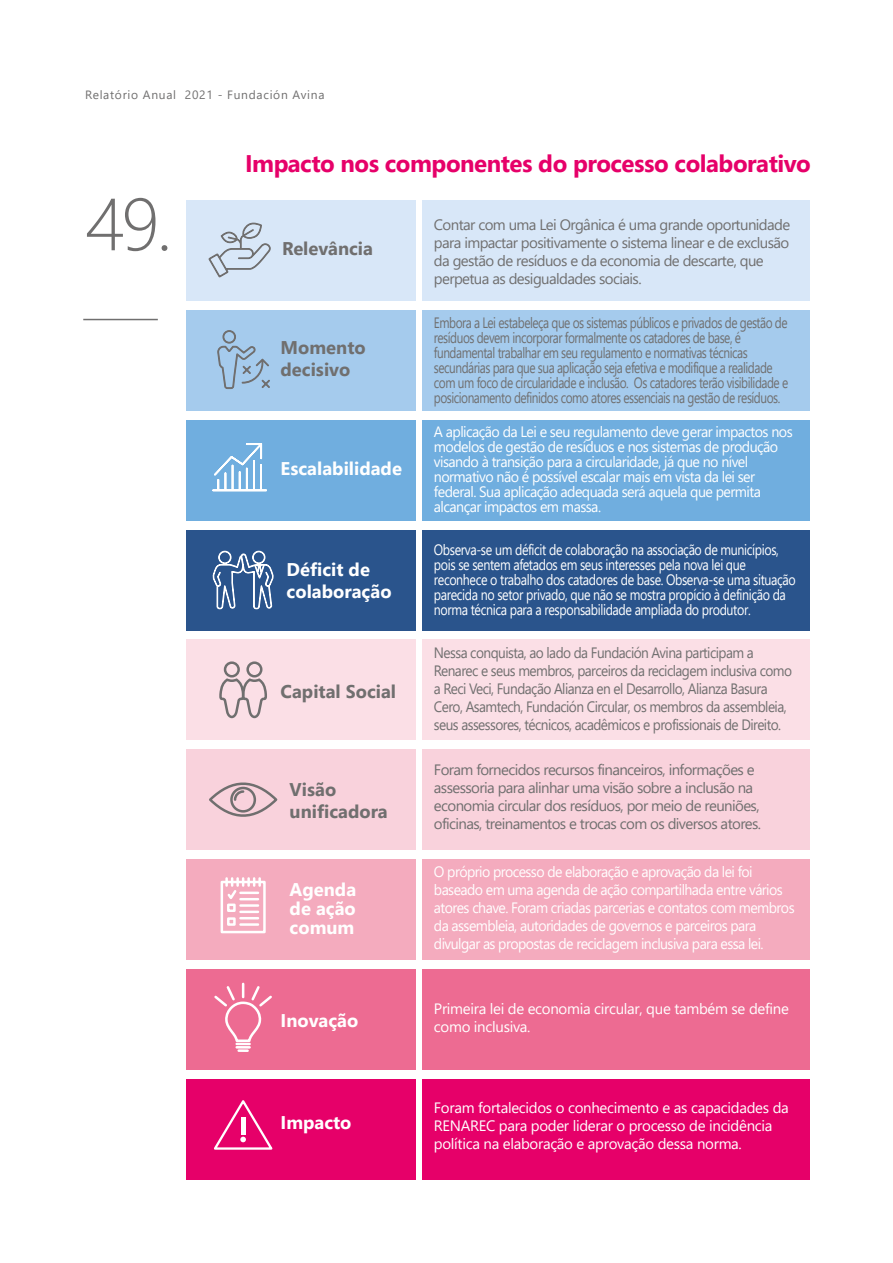
<style>
.page{position:relative;width:893px;height:1263px;background:#fff}
.page>*{position:absolute;margin:0;border:0;box-sizing:border-box;transform-origin:0 0}
.t1{font:300 73.65px "Segoe UI";color:#706f6f}
.t2{font:700 24px "Segoe UI";letter-spacing:-.02em;color:#e60069}
.t3{font:700 18.45px/19px "Segoe UI";color:#fff;text-align:justify}
.t4{font:700 18.45px/22px "Segoe UI";color:#706f6f}
.t5{font:15px/18px "Segoe UI";letter-spacing:-.04em;color:#706f6f}
.t6{font:15px/15px "Segoe UI";letter-spacing:-.04em;color:#706f6f;scale:.79 1}
.t7{font:15px/15px "Segoe UI";letter-spacing:-.04em;color:#fff;scale:.83 1}
.t8{font:15px/18px "Segoe UI";letter-spacing:-.04em;color:#706f6f;scale:.91 1}
.t9{font:15px/15px "Segoe UI";letter-spacing:-.04em;color:#fff;scale:.95 1}
.t10{font:15px/18px "Segoe UI";letter-spacing:-.04em;color:#fff;scale:.94 1}
.t11{font:15px/18px "Segoe UI";letter-spacing:-.02em;color:#fff}
.t12{font:12px "Segoe UI";letter-spacing:.06em;color:#706f6f}
</style>
<div class="page">
<hr style="left:83px;top:319px;width:75px;height:1px;background:#706f6f">
<div style="left:187px;top:200px;width:229px;height:101px;background:#d8e7f8"></div>
<div style="left:422px;top:200px;width:388px;height:101px;background:#d8e7f8"></div>
<div style="left:187px;top:310px;width:229px;height:100px;background:#a5cbed"></div>
<div style="left:422px;top:310px;width:388px;height:100px;background:#a5cbed"></div>
<div style="left:187px;top:420px;width:229px;height:100px;background:#70aedf"></div>
<div style="left:422px;top:420px;width:388px;height:100px;background:#70aedf"></div>
<div style="left:187px;top:530px;width:229px;height:100px;background:#2a548c"></div>
<div style="left:187px;top:640px;width:229px;height:100px;background:#fbdfe6"></div>
<div style="left:422px;top:530px;width:388px;height:100px;background:#2a548c"></div>
<div style="left:187px;top:749px;width:229px;height:101px;background:#f9d2dc"></div>
<div style="left:422px;top:749px;width:388px;height:101px;background:#f9d2dc"></div>
<div style="left:187px;top:859px;width:229px;height:101px;background:#f4abbe"></div>
<div style="left:422px;top:859px;width:388px;height:101px;background:#f4abbe"></div>
<div style="left:187px;top:969px;width:229px;height:100px;background:#ed6b92"></div>
<div style="left:422px;top:969px;width:388px;height:100px;background:#ed6b92"></div>
<div style="left:187px;top:1079px;width:229px;height:100px;background:#e60069"></div>
<div style="left:422px;top:1079px;width:388px;height:100px;background:#e60069"></div>
<div style="left:422px;top:640px;width:388px;height:100px;background:#fbdfe6"></div>
<svg style="left:208px;top:222px;width:63px;height:56px"></svg>
<svg style="left:217px;top:330px;width:53px;height:59px"></svg>
<svg style="left:212px;top:443px;width:55px;height:49px"></svg>
<svg style="left:213px;top:551px;width:60px;height:58px"></svg>
<div style="left:224px;top:661px;width:16px;height:16px;border:3px solid #706f6f;border-radius:50%"></div>
<div style="left:246px;top:661px;width:16px;height:16px;border:3px solid #706f6f;border-radius:50%"></div>
<svg style="left:219px;top:672px;width:48px;height:47px"></svg>
<svg style="left:209px;top:782px;width:69px;height:35px"></svg>
<div style="left:221px;top:881px;width:45px;height:52px;border:3px solid #fff"></div>
<div style="left:227px;top:903px;width:9px;height:9px;border:3px solid #fff"></div>
<div style="left:227px;top:917px;width:9px;height:9px;border:3px solid #fff"></div>
<svg style="left:225px;top:878px;width:36px;height:23px"></svg>
<hr style="left:240px;top:904px;width:18px;height:3px;background:#fff">
<svg style="left:240px;top:911px;width:18px;height:8px"></svg>
<hr style="left:240px;top:923px;width:18px;height:3px;background:#fff">
<svg style="left:214px;top:984px;width:58px;height:68px"></svg>
<svg style="left:214px;top:1100px;width:59px;height:50px"></svg>
<p class="t12" style="left:85px;top:84px;width:241px">Relatório Anual 2021 - Fundación Avina</p>
<h1 class="t1" style="left:85px;top:155px;width:89px">49.</h1>
<h2 class="t2" style="left:245px;top:146px;width:567px">Impacto nos componentes do processo colaborativo</h2>
<p class="t4" style="left:282px;top:237px;width:92px">Relevância</p>
<p class="t4" style="left:281px;top:336px;width:87px">Momento decisivo</p>
<p class="t3" style="left:281px;top:459px;width:123px">Escalabilidade</p>
<p class="t3" style="left:287px;top:557px;width:106px;line-height:22px">Déficit de colaboração</p>
<p class="t4" style="left:281px;top:680px;width:117px">Capital Social</p>
<p class="t4" style="left:290px;top:777px;width:100px">Visão unificadora</p>
<p class="t3" style="left:290px;top:879px;width:68px">Agenda de ação comum</p>
<p class="t3" style="left:281px;top:1010px;width:79px">Inovação</p>
<p class="t3" style="left:281px;top:1112px;width:72px">Impacto</p>
<p class="t5" style="left:434px;top:214px;width:358px">Contar com uma Lei Orgânica é uma grande oportunidade para impactar positivamente o sistema linear e de exclusão da gestão de resíduos e da economia de descarte, que perpetua as desigualdades sociais.</p>
<p class="t6" style="left:434px;top:314px;width:450px">Embora a Lei estabeleça que os sistemas públicos e privados de gestão de resíduos devem incorporar formalmente os catadores de base, é fundamental trabalhar em seu regulamento e normativas técnicas secundárias para que sua aplicação seja efetiva e modifique a realidade com um foco de circularidade e inclusão. Os catadores terão visibilidade e posicionamento definidos como atores essenciais na gestão de resíduos.</p>
<p class="t9" style="left:434px;top:423px;width:379px">A aplicação da Lei e seu regulamento deve gerar impactos nos modelos de gestão de resíduos e nos sistemas de produção visando à transição para a circularidade, já que no nível normativo não é possível escalar mais em vista da lei ser federal. Sua aplicação adequada será aquela que permita alcançar impactos em massa.</p>
<p class="t7" style="left:434px;top:540px;width:437px">Observa-se um déficit de colaboração na associação de municípios, pois se sentem afetados em seus interesses pela nova lei que reconhece o trabalho dos catadores de base. Observa-se uma situação parecida no setor privado, que não se mostra propício à definição da norma técnica para a responsabilidade ampliada do produtor.</p>
<p class="t8" style="left:434px;top:642px;width:395px">Nessa conquista, ao lado da Fundación Avina participam a Renarec e seus membros, parceiros da reciclagem inclusiva como a Reci Veci, Fundação Alianza en el Desarrollo, Alianza Basura Cero, Asamtech, Fundación Circular, os membros da assembleia, seus assessores, técnicos, acadêmicos e profissionais de Direito.</p>
<p class="t5" style="left:434px;top:760px;width:329px">Foram fornecidos recursos financeiros, informações e assessoria para alinhar uma visão sobre a inclusão na economia circular dos resíduos, por meio de reuniões, oficinas, treinamentos e trocas com os diversos atores.</p>
<p class="t10" style="left:434px;top:861px;width:385px">O próprio processo de elaboração e aprovação da lei foi baseado em uma agenda de ação compartilhada entre vários atores chave. Foram criadas parcerias e contatos com membros da assembleia, autoridades de governos e parceiros para divulgar as propostas de reciclagem inclusiva para essa lei.</p>
<p class="t11" style="left:434px;top:999px;width:356px">Primeira lei de economia circular, que também se define como inclusiva.</p>
<p class="t11" style="left:434px;top:1097px;width:356px">Foram fortalecidos o conhecimento e as capacidades da<br>RENAREC para poder liderar o processo de incidência política na elaboração e aprovação dessa norma.</p>
</div>
